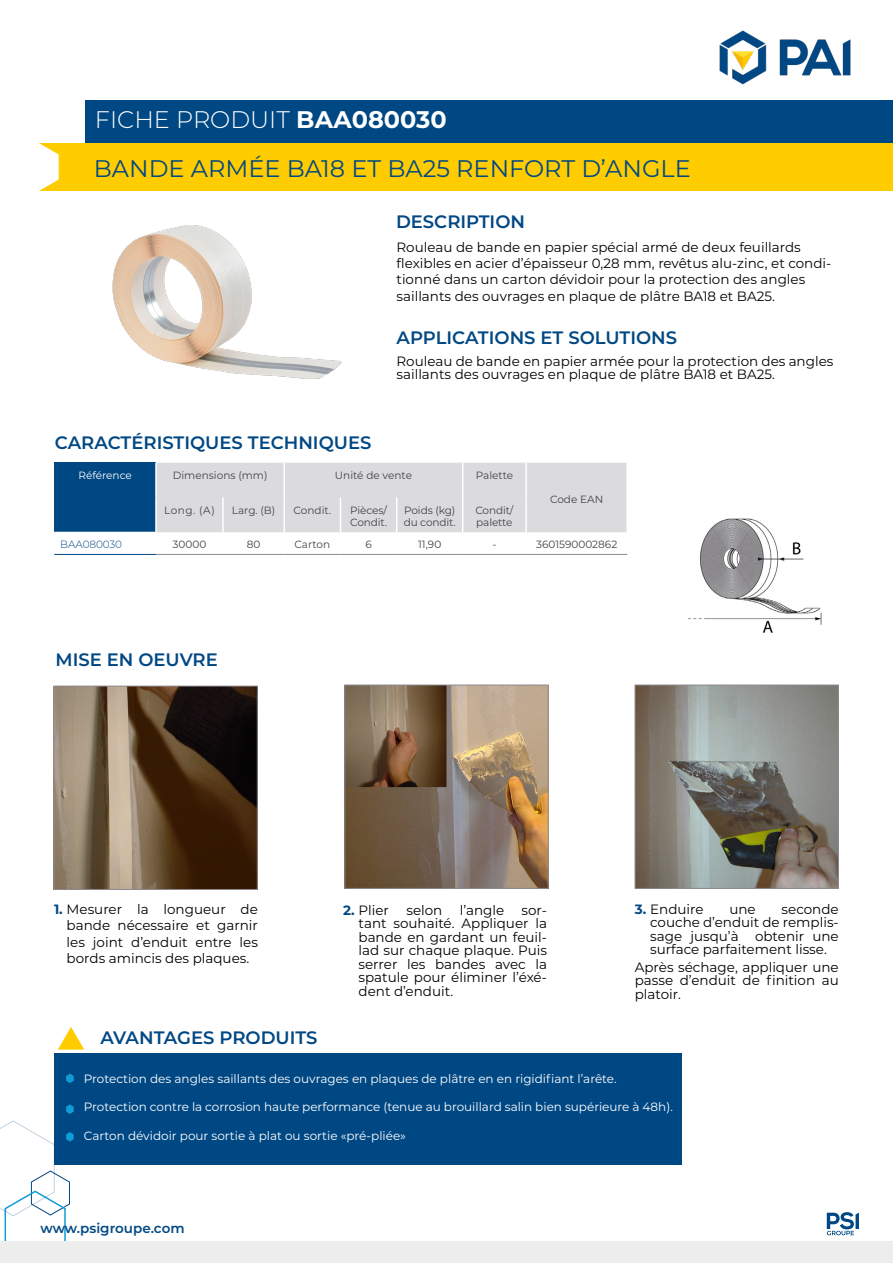
<style>
.page{position:relative;width:893px;height:1263px;background:#fff}
.page>*{position:absolute;margin:0;border:0;box-sizing:border-box;transform-origin:0 0}
.t1{font:24px "Montserrat";color:#004884}
.t2{font:300 24px "Montserrat";color:#fff}
.t3{font:600 18px "Montserrat";color:#004884}
.t4{font:13.5px/13.5px "Montserrat";color:#000;text-align:justify}
.t5{font:13.5px/16.2px "Montserrat";color:#020203}
.t6{font:600 13.5px "Montserrat";color:#004884}
.t7{font:12px "Montserrat";color:#fff}
.t8{font:10.5px/12.6px "Montserrat";color:#434247}
.t9{font:10.5px "Montserrat";color:#fff}
.t10{font:300 10.5px "Montserrat";letter-spacing:-.01em;color:#004884}
.s1{font-weight:700}
.s2{font-weight:700;color:#004884}
</style>
<div class="page">
<div style="left:85px;top:100px;width:808px;height:44px;background:#004884"></div>
<div style="left:38px;top:144px;width:855px;height:47px;background:#fc0"></div>
<svg style="left:38px;top:143px;width:21px;height:48px"></svg>
<div style="left:54px;top:1054px;width:627px;height:111px;background:#004884"></div>
<img style="left:112px;top:225px;width:230px;height:154px">
<svg style="left:58px;top:1027px;width:26px;height:23px"></svg>
<svg style="left:66px;top:1073px;width:8px;height:10px"></svg>
<div style="left:54px;top:463px;width:102px;height:69px;background:#004884"></div>
<div style="left:157px;top:463px;width:469px;height:69px;background:#dbdadc"></div>
<hr style="left:54px;top:554px;width:102px;height:1px;background:#004884">
<hr style="left:156px;top:554px;width:67px;height:1px;background:#8d8a8f">
<hr style="left:223px;top:554px;width:61px;height:1px;background:#8d8a8f">
<hr style="left:284px;top:554px;width:56px;height:1px;background:#8d8a8f">
<hr style="left:340px;top:554px;width:57px;height:1px;background:#8d8a8f">
<hr style="left:397px;top:554px;width:66px;height:1px;background:#8d8a8f">
<hr style="left:463px;top:554px;width:63px;height:1px;background:#8d8a8f">
<hr style="left:526px;top:554px;width:101px;height:1px;background:#8d8a8f">
<hr style="left:155px;top:463px;width:2px;height:34px;background:#fff">
<hr style="left:283px;top:463px;width:2px;height:34px;background:#fff">
<hr style="left:462px;top:463px;width:1px;height:34px;background:#fff">
<hr style="left:525px;top:463px;width:2px;height:34px;background:#fff">
<hr style="left:155px;top:497px;width:2px;height:35px;background:#fff">
<hr style="left:222px;top:497px;width:2px;height:35px;background:#fff">
<hr style="left:283px;top:497px;width:2px;height:35px;background:#fff">
<hr style="left:340px;top:497px;width:1px;height:35px;background:#fff">
<hr style="left:396px;top:497px;width:1px;height:35px;background:#fff">
<hr style="left:462px;top:497px;width:1px;height:35px;background:#fff">
<hr style="left:525px;top:497px;width:2px;height:35px;background:#fff">
<img style="left:719px;top:30px;width:132px;height:55px">
<svg style="left:66px;top:1104px;width:8px;height:10px"></svg>
<svg style="left:827px;top:1212px;width:32px;height:23px"></svg>
<svg style="left:0;top:1120px;width:74px;height:122px"></svg>
<div style="left:0;top:1242px;width:893px;height:21px;background:#eeeded"></div>
<img style="left:688px;top:518px;width:134px;height:115px">
<img style="left:637px;top:687px;width:200px;height:200px">
<div style="left:635px;top:685px;width:204px;height:204px;border:1px solid #8f898f"></div>
<img style="left:346px;top:687px;width:201px;height:200px">
<div style="left:344px;top:685px;width:205px;height:204px;border:1px solid #8f898f"></div>
<img style="left:56px;top:688px;width:200px;height:200px">
<div style="left:54px;top:686px;width:204px;height:204px;border:1px solid #8f898f"></div>
<h1 class="t2" style="left:95px;top:104px;width:353px">FICHE PRODUIT <span class="s1">BAA080030</span></h1>
<h1 class="t1" style="left:94px;top:152px;width:598px">BANDE ARMÉE BA18 ET BA25 RENFORT D’ANGLE</h1>
<h2 class="t3" style="left:396px;top:209px;width:131px">DESCRIPTION</h2>
<h2 class="t3" style="left:55px;top:430px;width:318px">CARACTÉRISTIQUES TECHNIQUES</h2>
<p class="t5" style="left:396px;top:239px;width:436px">Rouleau de bande en papier spécial armé de deux feuillards flexibles en acier d’épaisseur 0,28 mm, revêtus alu-zinc, et condi&shy;tionné dans un carton dévidoir pour la protection des angles saillants des ouvrages en plaque de plâtre BA18 et BA25.</p>
<h2 class="t3" style="left:396px;top:325px;width:282px">APPLICATIONS ET SOLUTIONS</h2>
<p class="t5" style="left:396px;top:354px;width:438px;line-height:13.5px">Rouleau de bande en papier armée pour la protection des angles saillants des ouvrages en plaque de plâtre BA18 et BA25.</p>
<p class="t9" style="left:78px;top:468px;width:55px">Référence</p>
<p class="t8" style="left:173px;top:468px;width:96px">Dimensions (mm)</p>
<p class="t8" style="left:335px;top:468px;width:79px">Unité de vente</p>
<p class="t8" style="left:476px;top:468px;width:39px">Palette</p>
<p class="t8" style="left:164px;top:503px;width:52px">Long. (A)</p>
<p class="t8" style="left:232px;top:503px;width:45px">Larg. (B)</p>
<p class="t8" style="left:294px;top:503px;width:39px">Condit.</p>
<p class="t8" style="left:350px;top:503px;width:38px">Pièces/<br>Condit.</p>
<p class="t8" style="left:404px;top:503px;width:54px">Poids (kg) du condit.</p>
<p class="t8" style="left:475px;top:503px;width:40px">Condit/ palette</p>
<p class="t8" style="left:550px;top:492px;width:55px">Code EAN</p>
<p class="t10" style="left:60px;top:537px;width:63px">BAA080030</p>
<p class="t8" style="left:173px;top:538px;width:35px">30000</p>
<p class="t8" style="left:247px;top:538px;width:15px">80</p>
<p class="t8" style="left:294px;top:538px;width:37px">Carton</p>
<p class="t8" style="left:365px;top:538px;width:8px">6</p>
<p class="t8" style="left:418px;top:538px;width:25px">11,90</p>
<p class="t8" style="left:492px;top:538px;width:6px">-</p>
<p class="t8" style="left:536px;top:538px;width:83px">3601590002862</p>
<h2 class="t3" style="left:55px;top:647px;width:164px">MISE EN OEUVRE</h2>
<p class="t4" style="left:359px;top:902px;width:190px;text-indent:163px">sor&shy;tant souhaité. Appliquer la bande en gardant un feuil&shy;lad sur chaque plaque. Puis serrer les bandes avec la spatule pour éliminer l’éxé&shy;dent d’enduit.</p>
<p class="t4" style="left:635px;top:901px;width:70px"><span class="s2">3.</span> Enduire</p>
<p class="t4" style="left:729px;top:901px;width:28px">une</p>
<p class="t4" style="left:650px;top:901px;width:190px;text-indent:131px">seconde couche d’enduit de remplis&shy;sage jusqu’à obtenir une surface parfaitement lisse.</p>
<p class="t4" style="left:635px;top:960px;width:205px">Après séchage, appliquer une passe d’enduit de finition au platoir.</p>
<p class="t4" style="left:67px;top:901px;width:193px;line-height:16.2px;text-indent:-13px"><span class="s2">1.</span> Mesurer la longueur de bande nécessaire et garnir les joint d’enduit entre les bords amincis des plaques.</p>
<p class="t4" style="left:343px;top:902px;width:47px"><span class="s2">2.</span> Plier</p>
<p class="t4" style="left:406px;top:902px;width:37px">selon</p>
<p class="t4" style="left:460px;top:902px;width:46px">l’angle</p>
<h2 class="t3" style="left:100px;top:1025px;width:219px">AVANTAGES PRODUITS</h2>
<p class="t7" style="left:84px;top:1070px;width:534px">Protection des angles saillants des ouvrages en plaques de plâtre en en rigidifiant l’arête.</p>
<p class="t7" style="left:84px;top:1099px;width:590px">Protection contre la corrosion haute performance (tenue au brouillard salin bien supérieure à 48h).</p>
<p class="t7" style="left:84px;top:1128px;width:324px">Carton dévidoir pour sortie à plat ou sortie «pré-pliée»</p>
<p class="t6" style="left:40px;top:1218px;width:146px">www.psigroupe.com</p>
</div>
